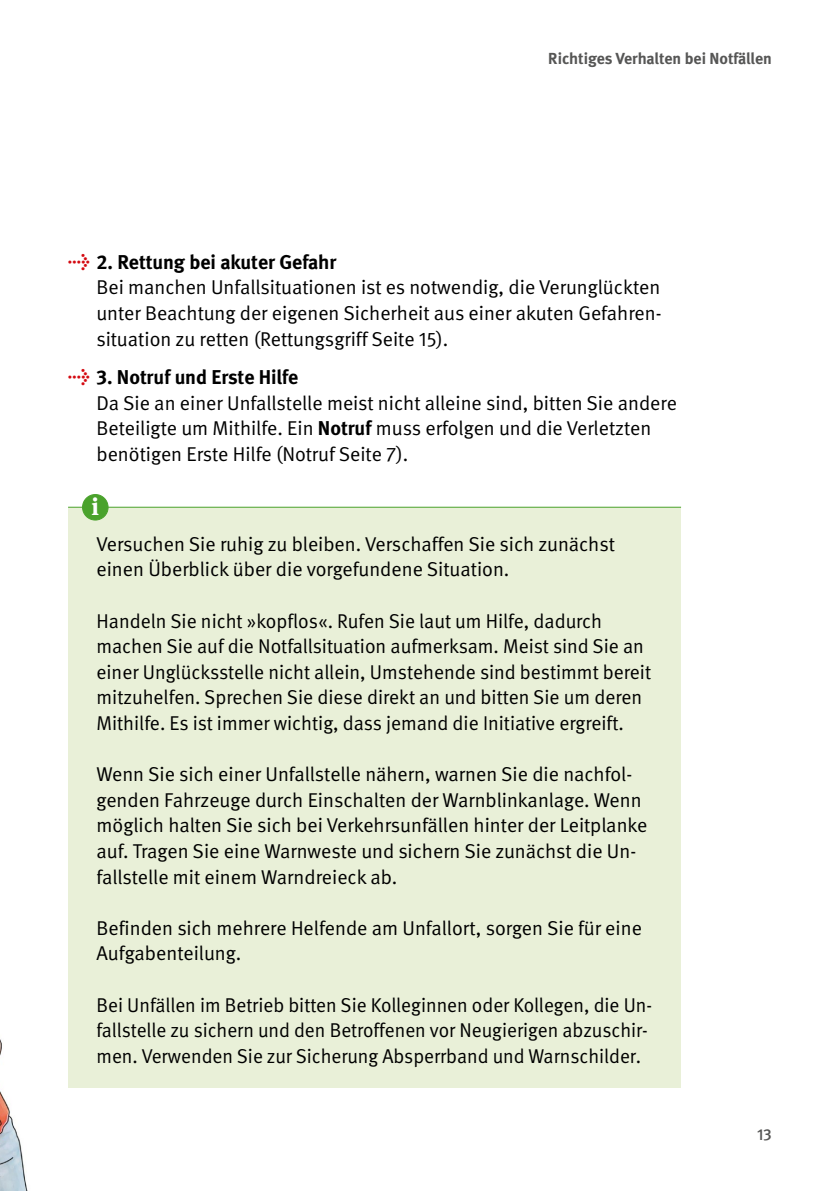
<style>
.page{position:relative;width:840px;height:1191px;background:#fff}
.page>*{position:absolute;margin:0;border:0;box-sizing:border-box;transform-origin:0 0}
.t1{font:700 24px "DGUV Meta Serif";color:#fff}
.Kasten_Schattierung_FT_STG_grün_Linie{font:20px/25.6px "DGUV Meta";color:#000}
.t2{font:700 16px "DGUV Meta";color:#565655}
.t3{font:500 16px "DGUV Meta";color:#565655}
.s1{font-weight:700;font-size:18px;color:#d40a11}
.s2{font-weight:700}
</style>
<div class="page">
<img style="left:0;top:1039px;width:28px;height:152px">
<div style="left:68px;top:507px;width:612px;height:580px;background:#e9f0d8"></div>
<hr style="left:68px;top:507px;width:612px;height:1px;background:#4aa22c">
<div style="left:82px;top:494px;width:26px;height:26px;background:#4aa22c;border-radius:50%"></div>
<div style="left:82px;top:494px;width:26px;height:26px;border:1px solid #4aa22c;border-radius:50%"></div>
<p class="t2" style="left:548px;top:49px;width:225px">Richtiges Verhalten bei Notfällen</p>
<p class="Kasten_Schattierung_FT_STG_grün_Linie" style="left:96px;top:249px;width:565px;text-indent:-28px"><span class="s1">→</span> <span class="s2">2. Rettung bei akuter Gefahr<br></span>Bei manchen Unfallsituationen ist es notwendig, die Verunglückten unter Beachtung der eigenen Sicherheit aus einer akuten Gefahren&shy;situation zu retten (Rettungsgriff Seite 15).</p>
<p class="Kasten_Schattierung_FT_STG_grün_Linie" style="left:96px;top:365px;width:581px;text-indent:-28px"><span class="s1">→</span> <span class="s2">3. Notruf und Erste Hilfe<br></span>Da Sie an einer Unfallstelle meist nicht alleine sind, bitten Sie andere Beteiligte um Mithilfe. Ein <span class="s2">Notruf</span> muss erfolgen und die Verletzten benötigen Erste Hilfe (Notruf Seite 7).</p>
<p class="t1" style="left:91px;top:491px;width:9px">i</p>
<p class="Kasten_Schattierung_FT_STG_grün_Linie" style="left:96px;top:531px;width:519px">Versuchen Sie ruhig zu bleiben. Verschaffen Sie sich zunächst einen Überblick über die vorgefundene Situation.</p>
<p class="Kasten_Schattierung_FT_STG_grün_Linie" style="left:96px;top:608px;width:556px">Handeln Sie nicht »kopflos«. Rufen Sie laut um Hilfe, dadurch machen Sie auf die Notfallsituation aufmerksam. Meist sind Sie an einer Unglücksstelle nicht allein, Umstehende sind bestimmt bereit mitzuhelfen. Sprechen Sie diese direkt an und bitten Sie um deren Mithilfe. Es ist immer wichtig, dass jemand die Initiative ergreift.</p>
<p class="Kasten_Schattierung_FT_STG_grün_Linie" style="left:96px;top:762px;width:552px">Wenn Sie sich einer Unfallstelle nähern, warnen Sie die nachfol&shy;genden Fahrzeuge durch Einschalten der Warnblinkanlage. Wenn möglich halten Sie sich bei Verkehrsunfällen hinter der Leitplanke auf. Tragen Sie eine Warnweste und sichern Sie zunächst die Un&shy;fallstelle mit einem Warndreieck ab.</p>
<p class="Kasten_Schattierung_FT_STG_grün_Linie" style="left:96px;top:915px;width:546px">Befinden sich mehrere Helfende am Unfallort, sorgen Sie für eine<br>Aufgabenteilung.</p>
<p class="Kasten_Schattierung_FT_STG_grün_Linie" style="left:96px;top:992px;width:557px">Bei Unfällen im Betrieb bitten Sie Kolleginnen oder Kollegen, die Un&shy;fallstelle zu sichern und den Betroffenen vor Neugierigen abzuschir&shy;men. Verwenden Sie zur Sicherung Absperrband und Warnschilder.</p>
<p class="t3" style="left:756px;top:1124px;width:16px">13</p>
</div>
